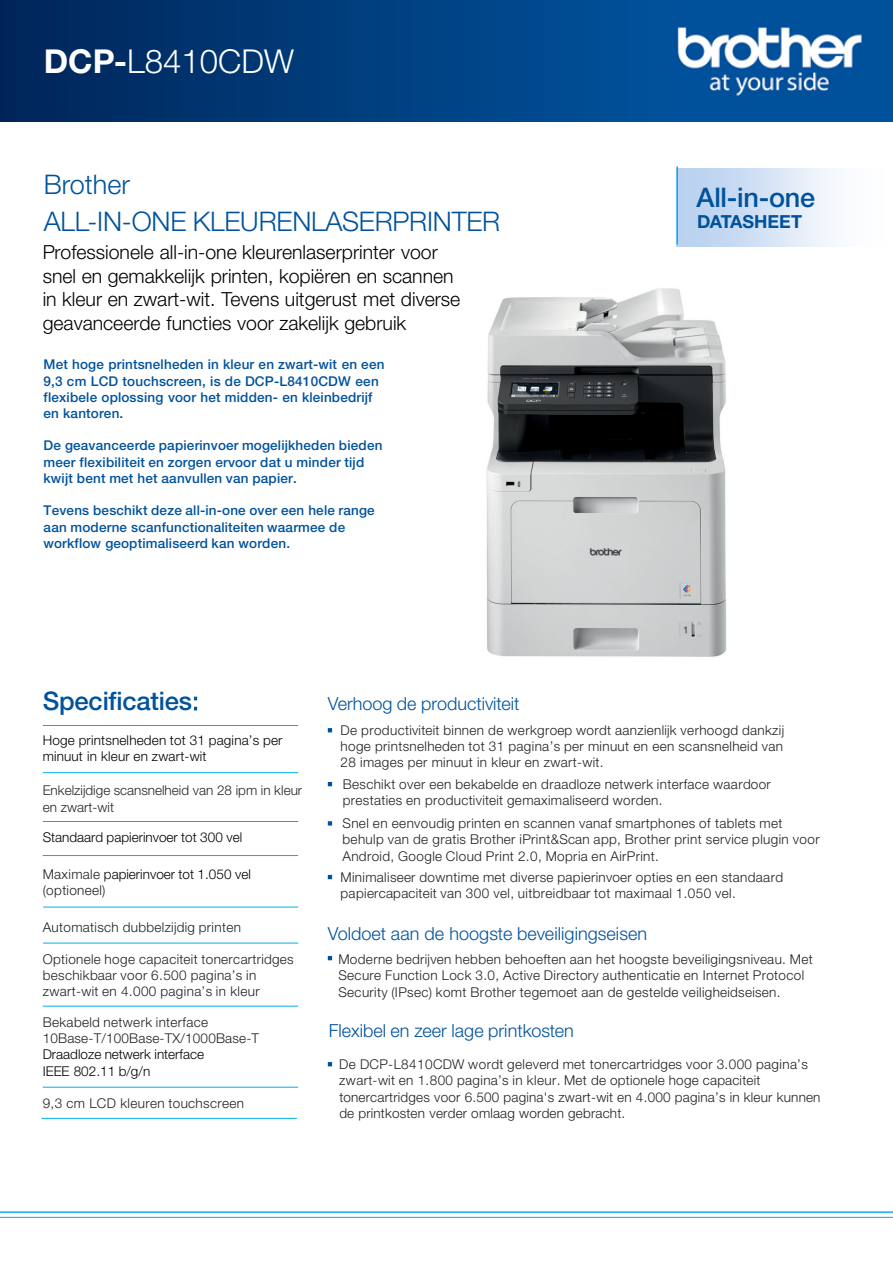
<style>
.page{position:relative;width:893px;height:1264px;background:#fff}
.page>*{position:absolute;margin:0;border:0;box-sizing:border-box;transform-origin:0 0}
.t1{font:300 33px "Helvetica Neue LTW1 G";color:#fff}
.t2{font:300 27px "Helvetica Neue LTW1 G";letter-spacing:-.005em;color:#00529c}
.t3{font:500 27px "Helvetica Neue LTW1 G";letter-spacing:-.005em;color:#00529c}
.t4{font:500 25.5px "Helvetica Neue LTW1 G";letter-spacing:-.005em;color:#00529c}
.t5{font:300 19.5px/23.4px "Helvetica Neue LTW1 G";color:#000}
.t6{font:300 18px "Helvetica Neue LTW1 G";color:#00529c}
.t7{font:700 18px "Helvetica Neue LTW1 G";color:#00529c}
.t8{font:300 13.5px/16.2px "Helvetica Neue LTW1 G";letter-spacing:.025em;color:#231f20}
.t9{font:500 13.5px/16.2px "Helvetica Neue LTW1 G";letter-spacing:.015em;color:#00529c}
.t10{font:300 13.5px/16.2px "Helvetica Neue LTW1 G";letter-spacing:.005em;color:#000}
.t11{font:300 13.5px/16.2px "Helvetica Neue LTW1 G";color:#262626}
.s1{font-weight:700}
.s2{font-weight:300}
.s3{color:#231f20}
</style>
<div class="page">
<img style="left:486px;top:288px;width:241px;height:369px">
<img style="left:0;top:0;width:892px;height:122px">
<hr style="left:43px;top:724px;width:255px;height:1px;background:#00aeef">
<hr style="left:43px;top:772px;width:255px;height:1px;background:#00aeef">
<hr style="left:43px;top:820px;width:255px;height:1px;background:#00aeef">
<hr style="left:43px;top:906px;width:255px;height:1px;background:#00aeef">
<hr style="left:43px;top:942px;width:255px;height:1px;background:#00aeef">
<hr style="left:43px;top:1086px;width:255px;height:1px;background:#00aeef">
<hr style="left:43px;top:1005px;width:255px;height:1px;background:#00aeef">
<hr style="left:43px;top:854px;width:255px;height:1px;background:#00aeef">
<hr style="left:0;top:1210px;width:892px;height:2px;background:#00aeef">
<hr style="left:0;top:1216px;width:892px;height:1px;background:#00aeef">
<svg style="left:328px;top:728px;width:4px;height:4px"></svg>
<svg style="left:328px;top:782px;width:4px;height:4px"></svg>
<svg style="left:328px;top:821px;width:4px;height:4px"></svg>
<svg style="left:328px;top:874px;width:4px;height:5px"></svg>
<svg style="left:328px;top:956px;width:4px;height:4px"></svg>
<svg style="left:328px;top:1062px;width:4px;height:4px"></svg>
<hr style="left:41px;top:1117px;width:256px;height:1px;background:#00aeef">
<div style="left:676px;top:168px;width:216px;height:78px;background:linear-gradient(to right,#b4ceee,#fff)"></div>
<hr style="left:676px;top:166px;width:2px;height:78px;background:#00aeef">
<p class="t1" style="left:44px;top:41px;width:251px"><span class="s1">DCP-</span>L8410CDW</p>
<p class="t2" style="left:44px;top:168px;width:88px">Brother</p>
<p class="t2" style="left:44px;top:204px;width:458px">ALL-IN-ONE KLEURENLASERPRINTER</p>
<p class="t5" style="left:43px;top:240px;width:419px">Professionele all-in-one kleurenlaserprinter voor snel en gemakkelijk printen, kopiëren en scannen in kleur en zwart-wit. Tevens uitgerust met diverse geavanceerde functies voor zakelijk gebruik</p>
<p class="t9" style="left:44px;top:356px;width:342px">Met hoge printsnelheden in kleur en zwart-wit en een 9,3 cm LCD touchscreen, is de DCP-L8410CDW een flexibele oplossing voor het midden- en kleinbedrijf en kantoren.</p>
<p class="t9" style="left:44px;top:437px;width:340px">De geavanceerde papierinvoer mogelijkheden bieden meer flexibiliteit en zorgen ervoor dat u minder tijd kwijt bent met het aanvullen van papier.</p>
<p class="t9" style="left:44px;top:502px;width:332px">Tevens beschikt deze all-in-one over een hele range aan moderne scanfunctionaliteiten waarmee de workflow geoptimaliseerd kan worden.</p>
<p class="t3" style="left:696px;top:181px;width:120px">All-in-one</p>
<p class="t7" style="left:697px;top:211px;width:106px">DATASHEET</p>
<p class="t4" style="left:43px;top:685px;width:158px">Specificaties<span class="s2">:</span></p>
<p class="t10" style="left:43px;top:731px;width:241px">Hoge printsnelheden tot 31 pagina’s per minuut in kleur en zwart-wit</p>
<p class="t11" style="left:43px;top:782px;width:261px">Enkelzijdige scansnelheid van 28 ipm in kleur en zwart-wit</p>
<p class="t10" style="left:43px;top:828px;width:201px">Standaard papierinvoer tot 300 vel</p>
<p class="t10" style="left:43px;top:865px;width:210px"><span class="s3">Maximale</span> papierinvoer tot 1.050 vel</p>
<p class="t8" style="left:43px;top:881px;width:64px">(optioneel)</p>
<p class="t8" style="left:43px;top:918px;width:200px">Automatisch dubbelzijdig printen</p>
<p class="t8" style="left:43px;top:950px;width:252px">Optionele hoge capaciteit tonercartridges beschikbaar voor 6.500 pagina’s in zwart-wit en 4.000 pagina’s in kleur</p>
<p class="t8" style="left:43px;top:1013px;width:167px">Bekabeld netwerk interface</p>
<p class="t8" style="left:43px;top:1029px;width:218px">10Base-T/100Base-TX/1000Base-T</p>
<p class="t10" style="left:43px;top:1046px;width:163px">Draadloze netwerk interface</p>
<p class="t10" style="left:43px;top:1062px;width:109px">IEEE 802.11 b/g/n</p>
<p class="t8" style="left:43px;top:1094px;width:203px">9,3 cm LCD kleuren touchscreen</p>
<p class="t6" style="left:328px;top:692px;width:193px">Verhoog de productiviteit</p>
<p class="t8" style="left:340px;top:721px;width:445px;text-align:justify">De productiviteit binnen de werkgroep wordt aanzienlijk verhoogd dankzij hoge printsnelheden tot 31 pagina’s per minuut en een scansnelheid van 28 images per minuut in kleur en zwart-wit.</p>
<p class="t8" style="left:343px;top:775px;width:429px">Beschikt over een bekabelde en draadloze netwerk interface waardoor prestaties en productiviteit gemaximaliseerd worden.</p>
<p class="t8" style="left:342px;top:815px;width:478px">Snel en eenvoudig printen en scannen vanaf smartphones of tablets met behulp van de gratis Brother iPrint&amp;Scan app, Brother print service plugin voor<br>Android, Google Cloud Print 2.0, Mopria en AirPrint.</p>
<p class="t8" style="left:340px;top:868px;width:444px">Minimaliseer downtime met diverse papierinvoer opties en een standaard papiercapaciteit van 300 vel, uitbreidbaar tot maximaal 1.050 vel.</p>
<p class="t6" style="left:328px;top:921px;width:321px">Voldoet aan de hoogste beveiligingseisen</p>
<p class="t8" style="left:338px;top:951px;width:476px">Moderne bedrijven hebben behoeften aan het hoogste beveiligingsniveau. Met<br>Secure Function Lock 3.0, Active Directory authenticatie en Internet Protocol<br>Security (IPsec) komt Brother tegemoet aan de gestelde veiligheidseisen.</p>
<p class="t6" style="left:328px;top:1019px;width:246px">Flexibel en zeer lage printkosten</p>
<p class="t8" style="left:339px;top:1055px;width:482px">De DCP-L8410CDW wordt geleverd met tonercartridges voor 3.000 pagina’s zwart-wit en 1.800 pagina’s in kleur. Met de optionele hoge capaciteit tonercartridges voor 6.500 pagina's zwart-wit en 4.000 pagina’s in kleur kunnen de printkosten verder omlaag worden gebracht.</p>
</div>
